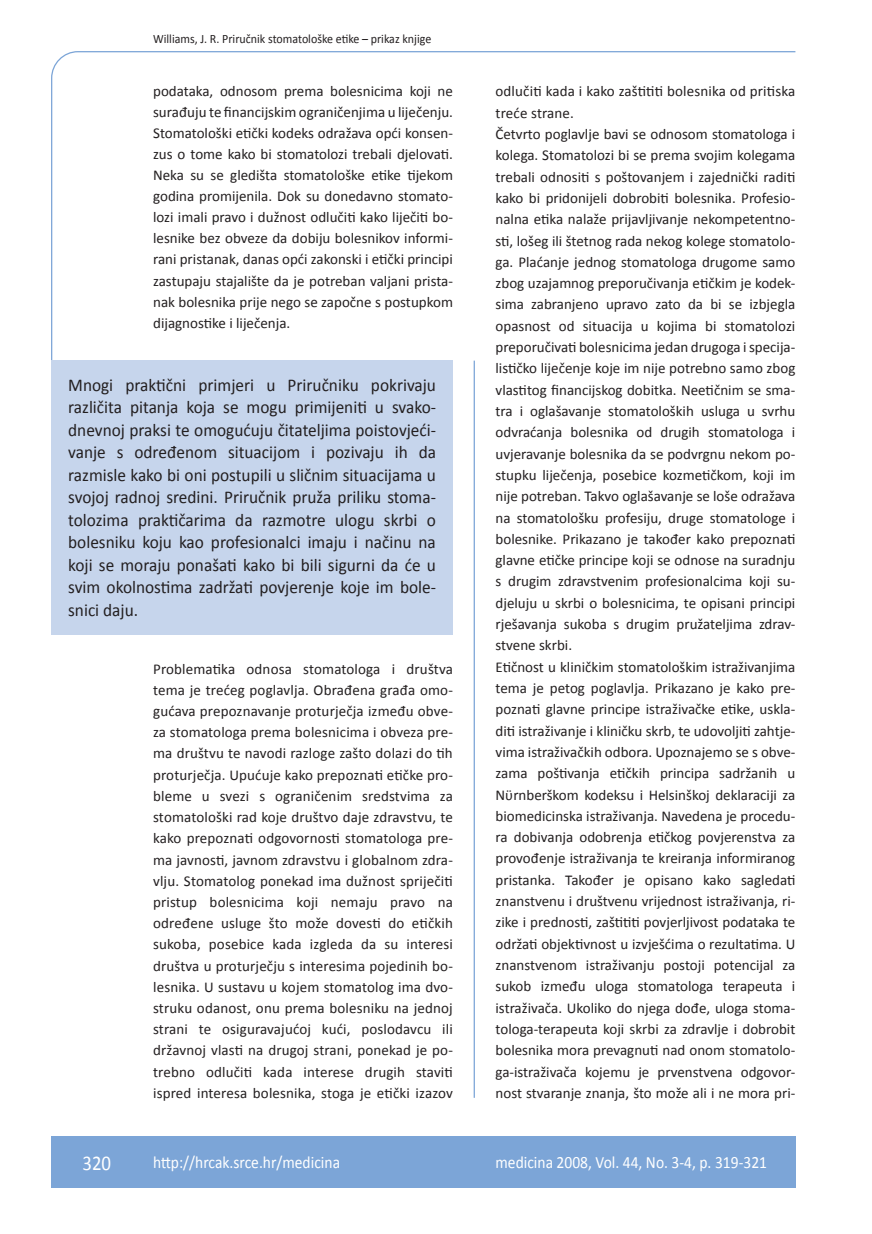
<style>
.page{position:relative;width:872px;height:1234px;background:#fff}
.page>*{position:absolute;margin:0;border:0;box-sizing:border-box;transform-origin:0 0}
.t1{font:21px "Calibri";color:#fff;scale:.9 1}
.anterfile{font:18px/22.5px "Calibri";color:#231f20;text-align:justify;scale:.96 1}
.t2{font:17.25px "Calibri";color:#fff;scale:.9 1}
.osnovni_tekst{font:15px/21.3px "Calibri";color:#231f20;text-align:justify}
.glava{font:12.75px "Calibri";color:#231f20;scale:.94 1}
</style>
<div class="page">
<svg style="left:51px;top:51px;width:745px;height:309px"></svg>
<hr style="left:473px;top:360px;width:2px;height:737px;background:#7ca5d7">
<div style="left:51px;top:1135px;width:744px;height:51px;background:#7ca5d7"></div>
<div style="left:51px;top:360px;width:402px;height:275px;background:#c6d5ec"></div>
<p class="glava" style="left:153px;top:30px;width:297px">Williams, J. R. Priručnik stomatološke etike – prikaz knjige</p>
<p class="osnovni_tekst" style="left:153px;top:80px;width:301px">podataka, odnosom prema bolesnicima koji ne surađuju te financijskim ograničenjima u liječenju.<br>Stomatološki etički kodeks odražava opći konsen&shy;zus o tome kako bi stomatolozi trebali djelovati.<br>Neka su se gledišta stomatološke etike tijekom godina promijenila. Dok su donedavno stomato&shy;lozi imali pravo i dužnost odlučiti kako liječiti bo&shy;lesnike bez obveze da dobiju bolesnikov informi&shy;rani pristanak, danas opći zakonski i etički principi zastupaju stajalište da je potreban valjani prista&shy;nak bolesnika prije nego se započne s postupkom dijagnostike i liječenja.</p>
<p class="osnovni_tekst" style="left:495px;top:80px;width:301px">odlučiti kada i kako zaštititi bolesnika od pritiska treće strane.</p>
<p class="osnovni_tekst" style="left:495px;top:123px;width:301px">Četvrto poglavlje bavi se odnosom stomatologa i kolega. Stomatolozi bi se prema svojim kolegama trebali odnositi s poštovanjem i zajednički raditi kako bi pridonijeli dobrobiti bolesnika. Profesio&shy;nalna etika nalaže prijavljivanje nekompetentno&shy;sti, lošeg ili štetnog rada nekog kolege stomatolo&shy;ga. Plaćanje jednog stomatologa drugome samo zbog uzajamnog preporučivanja etičkim je kodek&shy;sima zabranjeno upravo zato da bi se izbjegla opasnost od situacija u kojima bi stomatolozi preporučivati bolesnicima jedan drugoga i specija&shy;lističko liječenje koje im nije potrebno samo zbog vlastitog financijskog dobitka. Neetičnim se sma&shy;tra i oglašavanje stomatoloških usluga u svrhu odvraćanja bolesnika od drugih stomatologa i uvjeravanje bolesnika da se podvrgnu nekom po&shy;stupku liječenja, posebice kozmetičkom, koji im nije potreban. Takvo oglašavanje se loše odražava na stomatološku profesiju, druge stomatologe i bolesnike. Prikazano je također kako prepoznati glavne etičke principe koji se odnose na suradnju s drugim zdravstvenim profesionalcima koji su&shy;djeluju u skrbi o bolesnicima, te opisani principi rješavanja sukoba s drugim pružateljima zdrav&shy;stvene skrbi.</p>
<p class="osnovni_tekst" style="left:495px;top:655px;width:301px">Etičnost u kliničkim stomatološkim istraživanjima tema je petog poglavlja. Prikazano je kako pre&shy;poznati glavne principe istraživačke etike, uskla&shy;diti istraživanje i kliničku skrb, te udovoljiti zahtje&shy;vima istraživačkih odbora. Upoznajemo se s obve&shy;zama poštivanja etičkih principa sadržanih u Nϋrnberškom kodeksu i Helsinškoj deklaraciji za biomedicinska istraživanja. Navedena je procedu&shy;ra dobivanja odobrenja etičkog povjerenstva za provođenje istraživanja te kreiranja informiranog pristanka. Također je opisano kako sagledati znanstvenu i društvenu vrijednost istraživanja, ri&shy;zike i prednosti, zaštititi povjerljivost podataka te održati objektivnost u izvješćima o rezultatima. U znanstvenom istraživanju postoji potencijal za sukob između uloga stomatologa terapeuta i istraživača. Ukoliko do njega dođe, uloga stoma&shy;tologa-terapeuta koji skrbi za zdravlje i dobrobit bolesnika mora prevagnuti nad onom stomatolo&shy;ga-istraživača kojemu je prvenstvena odgovor&shy;nost stvaranje znanja, što može ali i ne mora pri-</p>
<p class="anterfile" style="left:68px;top:372px;width:385px">Mnogi praktični primjeri u Priručniku pokrivaju različita pitanja koja se mogu primijeniti u svako&shy;dnevnoj praksi te omogućuju čitateljima poistovjeći&shy;vanje s određenom situacijom i pozivaju ih da razmisle kako bi oni postupili u sličnim situacijama u svojoj radnoj sredini. Priručnik pruža priliku stoma&shy;tolozima praktičarima da razmotre ulogu skrbi o bolesniku koju kao profesionalci imaju i načinu na koji se moraju ponašati kako bi bili sigurni da će u svim okolnostima zadržati povjerenje koje im bole&shy;snici daju.</p>
<p class="osnovni_tekst" style="left:153px;top:657px;width:301px">Problematika odnosa stomatologa i društva tema je trećeg poglavlja. Obrađena građa omo&shy;gućava prepoznavanje proturječja između obve&shy;za stomatologa prema bolesnicima i obveza pre&shy;ma društvu te navodi razloge zašto dolazi do tih proturječja. Upućuje kako prepoznati etičke pro&shy;bleme u svezi s ograničenim sredstvima za stomatološki rad koje društvo daje zdravstvu, te kako prepoznati odgovornosti stomatologa pre&shy;ma javnosti, javnom zdravstvu i globalnom zdra&shy;vlju. Stomatolog ponekad ima dužnost spriječiti pristup bolesnicima koji nemaju pravo na određene usluge što može dovesti do etičkih sukoba, posebice kada izgleda da su interesi društva u proturječju s interesima pojedinih bo&shy;lesnika. U sustavu u kojem stomatolog ima dvo&shy;struku odanost, onu prema bolesniku na jednoj strani te osiguravajućoj kući, poslodavcu ili državnoj vlasti na drugoj strani, ponekad je po&shy;trebno odlučiti kada interese drugih staviti ispred interesa bolesnika, stoga je etički izazov</p>
<p class="t1" style="left:82px;top:1149px;width:33px">320</p>
<p class="t2" style="left:153px;top:1150px;width:209px">http://hrcak.srce.hr/medicina</p>
<p class="t2" style="left:495px;top:1151px;width:303px">medicina 2008, Vol. 44, No. 3-4, p. 319-321</p>
</div>
